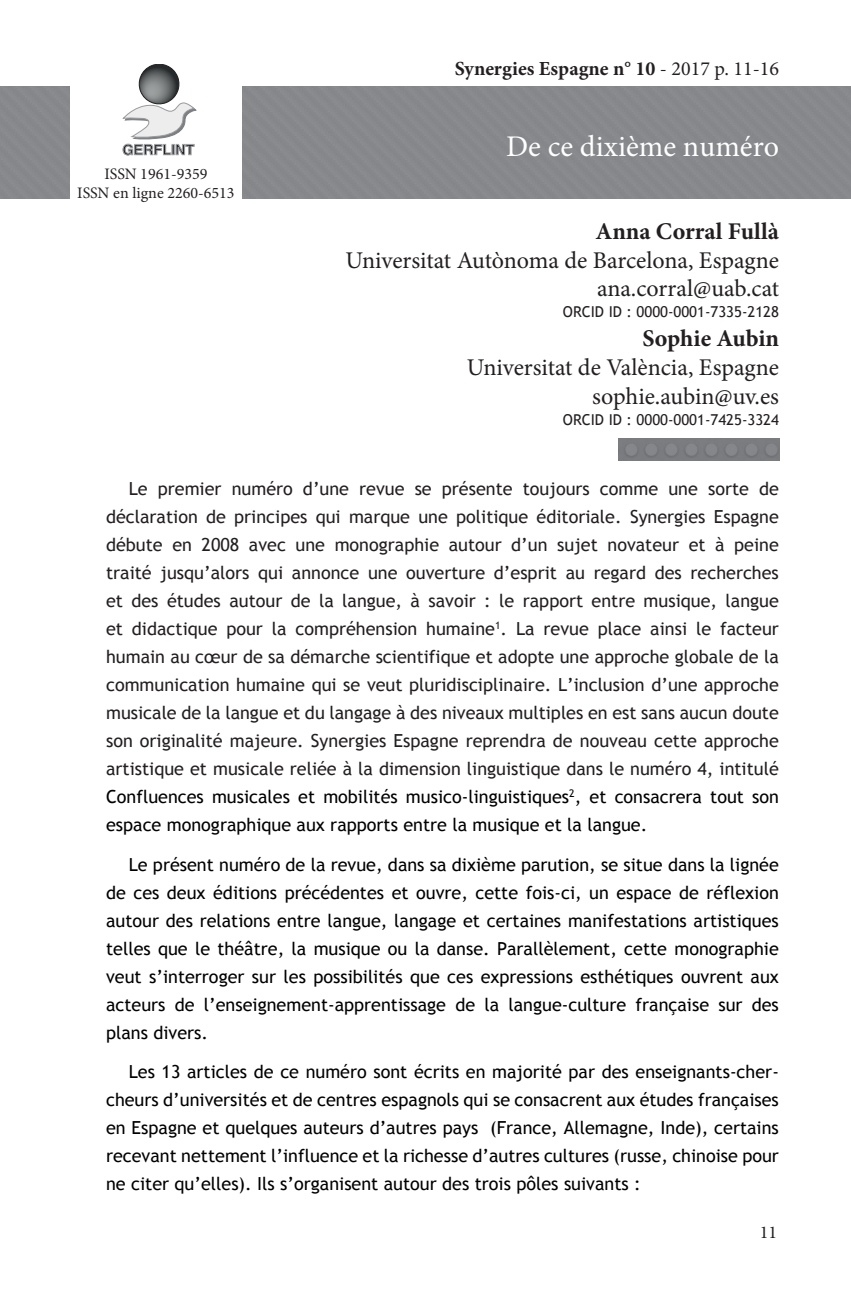
<style>
.page{position:relative;width:851px;height:1304px;background:#fff}
.page>*{position:absolute;margin:0;border:0;box-sizing:border-box;transform-origin:0 0}
.Titre_de_l_article{font:30px "Minion Pro";color:#fff}
.Profession_de_l_aute{font:24px "Minion Pro";letter-spacing:-.005em;color:#231f20}
.Profession_de_l_aute-2{font:700 24px "Minion Pro";color:#231f20}
.t1{font:700 20px "Minion Pro";color:#231f20}
.Article_Trebuchet{font:18px/28px "Trebuchet MS";color:#231f20;text-align:justify}
.Article_Trebuchet-2{font:18px/28px "Trebuchet MS";color:#000;text-align:justify}
.t2{font:18px "Minion Pro";color:#231f20}
.t3{font:16px/19.2px "Minion Pro";color:#231f20;text-align:center}
.Date_de_résumé{font:15px "Trebuchet MS";color:#231f20}
.t4{font:700 14.4px "Helvetica";color:#231f20}
.s1{font-weight:400}
.s2{color:#000}
</style>
<div class="page">
<img style="left:618px;top:438px;width:161px;height:22px">
<svg style="left:123px;top:64px;width:73px;height:92px"></svg>
<p class="t4" style="left:122px;top:141px;width:73px">GERFLINT</p>
<p class="t3" style="left:77px;top:164px;width:159px">ISSN 1961-9359<br>ISSN en ligne 2260-6513</p>
<p class="t1" style="left:454px;top:55px;width:326px">Synergies Espagne n° 10 <span class="s1">- 2017 p. 11-16</span></p>
<p class="Titre_de_l_article" style="left:506px;top:126px;width:274px">De ce dixième numéro</p>
<p class="Profession_de_l_aute-2" style="left:595px;top:214px;width:185px">Anna Corral Fullà</p>
<p class="Profession_de_l_aute" style="left:345px;top:244px;width:435px">Universitat Autònoma de Barcelona, Espagne</p>
<p class="Profession_de_l_aute" style="left:597px;top:273px;width:183px">ana.corral@uab.cat</p>
<p class="Date_de_résumé" style="left:563px;top:303px;width:217px">ORCID ID : 0000-0001-7335-2128</p>
<p class="Profession_de_l_aute-2" style="left:642px;top:322px;width:138px">Sophie Aubin</p>
<p class="Profession_de_l_aute" style="left:466px;top:351px;width:314px">Universitat de València, Espagne</p>
<p class="Profession_de_l_aute" style="left:592px;top:380px;width:188px">sophie.aubin@uv.es</p>
<p class="Date_de_résumé" style="left:563px;top:411px;width:217px">ORCID ID : 0000-0001-7425-3324</p>
<p class="Article_Trebuchet" style="left:106px;top:475px;width:674px;text-indent:23px">Le premier numéro d’une revue se présente toujours comme une sorte de déclaration de principes qui marque une politique éditoriale. Synergies Espagne débute en 2008 avec une monographie autour d’un sujet novateur et à peine traité jusqu’alors qui annonce une ouverture d’esprit au regard des recherches et des études autour de la langue, à savoir : le rapport entre musique, langue et didactique pour la compréhension humaine<sup>1</sup>. La revue place ainsi le facteur humain au cœur de sa démarche scientifique et adopte une approche globale de la communication humaine qui se veut pluridisciplinaire. L’inclusion d’une approche musicale de la langue et du langage à des niveaux multiples en est sans aucun doute son originalité majeure. Synergies Espagne reprendra de nouveau cette approche artistique et musicale reliée à la dimension linguistique dans le numéro 4, intitulé <span class="s2">Confluences musicales et mobilités musico-linguistiques</span><sup>2</sup><span class="s2">, et consacrera tout son espace monographique aux rapports entre la musique et la langue.</span></p>
<p class="Article_Trebuchet-2" style="left:106px;top:851px;width:674px;text-indent:23px">Le présent numéro de la revue, dans sa dixième parution, se situe dans la lignée de ces deux éditions précédentes et ouvre, cette fois-ci, un espace de réflexion autour des relations entre langue, langage et certaines manifestations artistiques telles que le théâtre, la musique ou la danse. Parallèlement, cette monographie veut s’interroger sur les possibilités que ces expressions esthétiques ouvrent aux acteurs de l’enseignement-apprentissage de la langue-culture française sur des plans divers.</p>
<p class="Article_Trebuchet-2" style="left:106px;top:1058px;width:674px;text-indent:23px">Les 13 articles de ce numéro sont écrits en majorité par des enseignants-cher&shy;cheurs d’universités et de centres espagnols qui se consacrent aux études françaises en Espagne et quelques auteurs d’autres pays (France, Allemagne, Inde), certains recevant nettement l’influence et la richesse d’autres cultures (russe, chinoise pour ne citer qu’elles). Ils s’organisent autour des trois pôles suivants :</p>
<p class="t2" style="left:759px;top:1221px;width:19px">11</p>
</div>
